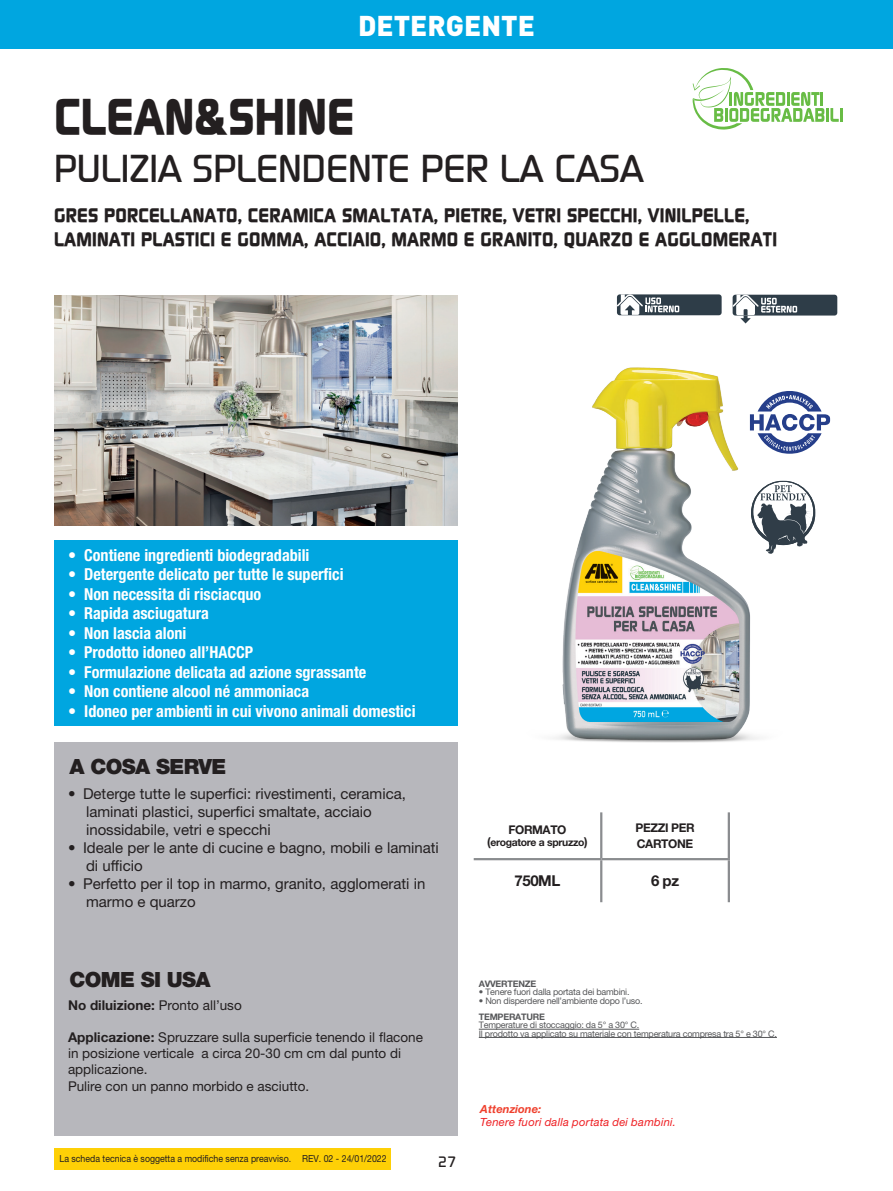
<style>
.page{position:relative;width:893px;height:1191px;background:#fff}
.page>*{position:absolute;margin:0;border:0;box-sizing:border-box;transform-origin:0 0}
.t1{font:700 49.95px "Continuum";color:#231f20}
.t2{font:500 38.7px "Continuum";color:#231f20}
.t3{font:900 28.35px "DIN";color:#fff}
.t4{font:900 21px "Helvetica Neue LT Std";letter-spacing:-.03em;color:#231f20}
.t5{font:700 19.5px/24px "Continuum";letter-spacing:.01em;color:#231f20}
.t6{font:700 condensed 16.5px "Helvetica Neue LT Std";color:#fff}
.t7{font:15px/18px "Helvetica Neue LT Std";color:#231f20}
.t8{font:700 15px "Helvetica Neue LT Std";letter-spacing:-.03em;color:#231f20}
.t9{font:500 15px "Continuum";color:#231f20}
.t10{font:13.5px/16.2px "Helvetica Neue LT Std";color:#231f20}
.t11{font:700 13.5px "Helvetica Neue LT Std";color:#231f20}
.t12{font:700 12px/15.1px "Helvetica Neue LT Std";letter-spacing:-.03em;color:#231f20}
.t13{font:italic 11.25px "Helvetica Neue LT Std";letter-spacing:.02em;color:#ee1f23}
.t14{font:italic 700 11.25px "Helvetica Neue LT Std";color:#ef412e}
.t15{font:700 10.5px "Helvetica Neue LT Std";letter-spacing:-.03em;color:#231f20}
.t16{font:9.75px "Helvetica Neue LT Pro";color:#231f20;scale:.9 1}
.t17{font:9px/8.2px "Helvetica Neue LT Std";letter-spacing:-.025em;color:#57585a}
.t18{font:700 9px "Helvetica Neue LT Std";letter-spacing:-.025em;color:#57585a}
.s1{font-size:12px}
.s2{font-weight:400}
.s3{font-weight:700}
</style>
<div class="page">
<div style="left:54px;top:1148px;width:336px;height:21px;background:#fed006"></div>
<img style="left:54px;top:295px;width:404px;height:230px">
<hr style="left:479px;top:1029px;width:160px;height:1px;background:#57585a">
<hr style="left:479px;top:1037px;width:298px;height:1px;background:#57585a">
<div style="left:54px;top:742px;width:404px;height:393px;background:#b7b7bc"></div>
<div style="left:54px;top:540px;width:404px;height:185px;background:#00a6e0"></div>
<svg style="left:474px;top:812px;width:254px;height:90px"></svg>
<hr style="left:600px;top:812px;width:2px;height:46px;background:#8a8c8f">
<hr style="left:728px;top:812px;width:2px;height:46px;background:#8a8c8f">
<hr style="left:474px;top:858px;width:127px;height:2px;background:#8a8c8f">
<hr style="left:601px;top:858px;width:129px;height:2px;background:#8a8c8f">
<hr style="left:600px;top:860px;width:2px;height:42px;background:#8a8c8f">
<hr style="left:728px;top:860px;width:2px;height:42px;background:#8a8c8f">
<div style="left:0;top:0;width:893px;height:49px;background:#00a6e0"></div>
<div style="left:617px;top:294px;width:105px;height:21px;background:#2e3d48;border-radius:3px"></div>
<svg style="left:617px;top:294px;width:62px;height:21px"></svg>
<div style="left:733px;top:295px;width:104px;height:20px;background:#2e3d48;border-radius:3px"></div>
<svg style="left:732px;top:295px;width:65px;height:28px"></svg>
<img style="left:431px;top:335px;width:400px;height:408px">
<svg style="left:750px;top:391px;width:80px;height:63px"></svg>
<svg style="left:751px;top:480px;width:64px;height:74px"></svg>
<hr style="left:826px;top:108px;width:3px;height:14px;background:#68bc45">
<svg style="left:830px;top:108px;width:9px;height:14px"></svg>
<hr style="left:840px;top:108px;width:3px;height:14px;background:#68bc45">
<svg style="left:693px;top:68px;width:131px;height:62px"></svg>
<h3 class="t3" style="left:358px;top:7px;width:178px">DETERGENTE</h3>
<h1 class="t1" style="left:54px;top:83px;width:302px">CLEAN&amp;SHINE</h1>
<h2 class="t2" style="left:54px;top:143px;width:591px">PULIZIA SPLENDENTE PER LA CASA</h2>
<p class="t5" style="left:54px;top:202px;width:725px">GRES PORCELLANATO, CERAMICA SMALTATA, PIETRE, VETRI SPECCHI, VINILPELLE,<br>LAMINATI PLASTICI E GOMMA, ACCIAIO, MARMO E GRANITO, QUARZO E AGGLOMERATI</p>
<p class="t6" style="left:68px;top:545px;width:243px">• Contiene ingredienti biodegradabili</p>
<p class="t6" style="left:68px;top:564px;width:277px">• Detergente delicato per tutte le superfici</p>
<p class="t6" style="left:68px;top:584px;width:195px">• Non necessita di risciacquo</p>
<p class="t6" style="left:68px;top:603px;width:142px">• Rapida asciugatura</p>
<p class="t6" style="left:68px;top:623px;width:120px">• Non lascia aloni</p>
<p class="t6" style="left:68px;top:642px;width:187px">• Prodotto idoneo all’HACCP</p>
<p class="t6" style="left:68px;top:662px;width:300px">• Formulazione delicata ad azione sgrassante</p>
<p class="t6" style="left:68px;top:681px;width:243px">• Non contiene alcool né ammoniaca</p>
<p class="t6" style="left:68px;top:701px;width:349px">• Idoneo per ambienti in cui vivono animali domestici</p>
<p class="t4" style="left:70px;top:754px;width:158px">A COSA SERVE</p>
<p class="t7" style="left:86px;top:784px;width:321px;text-indent:-18px">• Deterge tutte le superfici: rivestimenti, ceramica, laminati plastici, superfici smaltate, acciaio inossidabile, vetri e specchi</p>
<p class="t7" style="left:86px;top:838px;width:354px;text-indent:-18px">• Ideale per le ante di cucine e bagno, mobili e laminati di ufficio</p>
<p class="t7" style="left:86px;top:874px;width:341px;text-indent:-18px">• Perfetto per il top in marmo, granito, agglomerati in marmo e quarzo</p>
<p class="t12" style="left:508px;top:822px;width:60px">FORMATO</p>
<p class="t15" style="left:487px;top:836px;width:102px"><span class="s1">(</span>erogatore a spruzzo<span class="s1">)</span></p>
<p class="t12" style="left:635px;top:820px;width:61px">PEZZI PER<br>CARTONE</p>
<p class="t8" style="left:515px;top:871px;width:47px">750ML</p>
<p class="t8" style="left:651px;top:871px;width:30px">6 pz</p>
<p class="t4" style="left:70px;top:966px;width:143px">COME SI USA</p>
<p class="t11" style="left:68px;top:996px;width:175px">No diluizione: <span class="s2">Pronto all’uso</span></p>
<p class="t10" style="left:68px;top:1028px;width:356px"><span class="s3">Applicazione:</span> Spruzzare sulla superficie tenendo il flacone in posizione verticale a circa 20-30 cm cm dal punto di applicazione.<br>Pulire con un panno morbido e asciutto.</p>
<p class="t16" style="left:60px;top:1152px;width:365px">La scheda tecnica è soggetta a modifiche senza preavviso. REV. 02 - 24/01/2022</p>
<p class="t9" style="left:438px;top:1152px;width:20px">27</p>
<p class="t18" style="left:479px;top:978px;width:59px">AVVERTENZE</p>
<p class="t17" style="left:479px;top:987px;width:152px">• Tenere fuori dalla portata dei bambini.</p>
<p class="t17" style="left:479px;top:996px;width:165px">• Non disperdere nell’ambiente dopo l’uso.</p>
<p class="t18" style="left:479px;top:1011px;width:68px">TEMPERATURE</p>
<p class="t17" style="left:479px;top:1020px;width:300px">Temperature di stoccaggio: da 5° a 30° C.<br>Il prodotto va applicato su materiale con temperatura compresa tra 5° e 30° C.</p>
<p class="t14" style="left:480px;top:1102px;width:63px">Attenzione:</p>
<p class="t13" style="left:480px;top:1115px;width:197px">Tenere fuori dalla portata dei bambini.</p>
</div>
